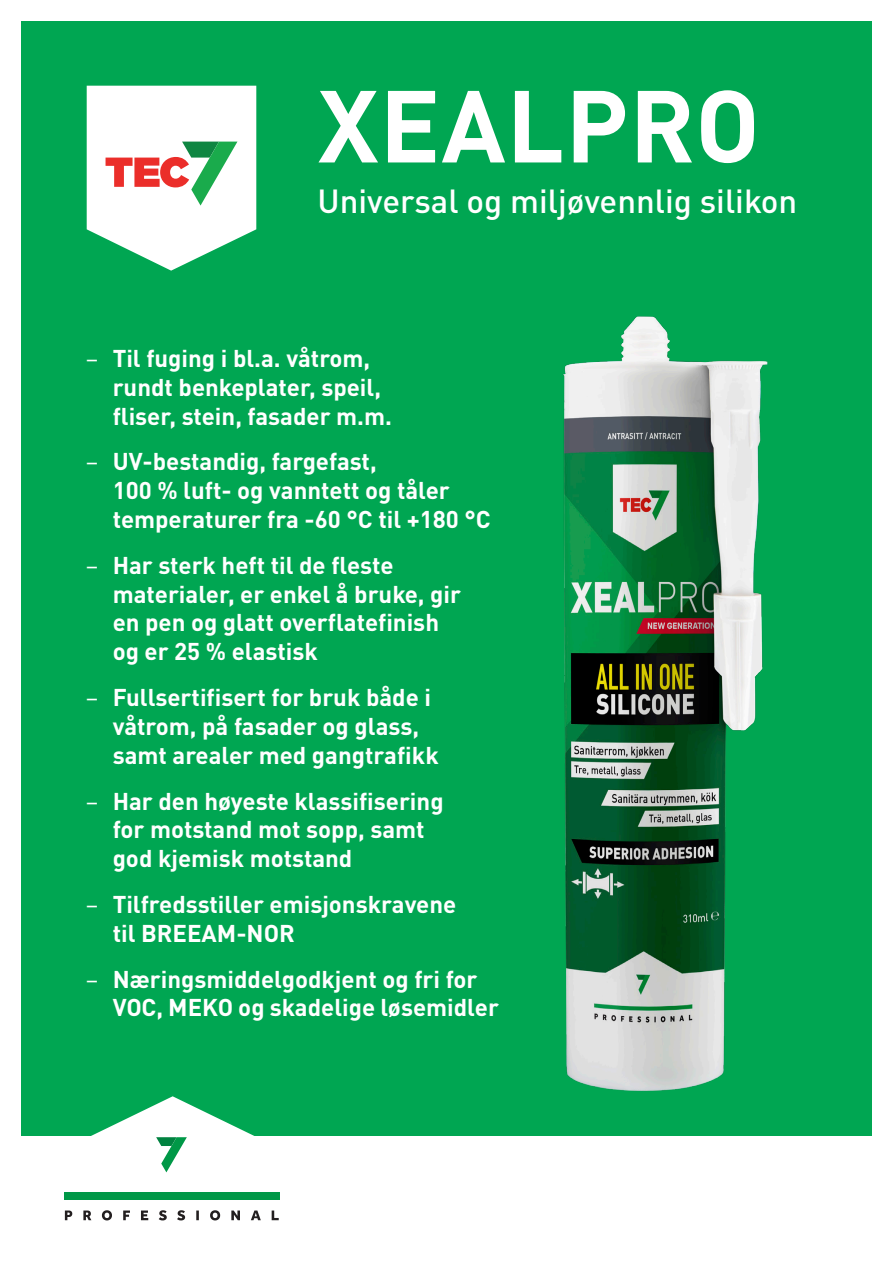
<style>
.page{position:relative;width:893px;height:1263px;background:#fff}
.page>*{position:absolute;margin:0;border:0;box-sizing:border-box;transform-origin:0 0}
.Produkttittel{font:700 100.5px "DIN Pro";letter-spacing:.01em;color:#fff}
.Produktbeskrivelse{font:500 33px "DIN Pro";color:#fff}
.t1{font:700 24px/28.8px "DIN Pro";color:#fff}
.s1{font-weight:400}
</style>
<div class="page">
<div style="left:21px;top:21px;width:851px;height:1114px;background:#00a652"></div>
<svg style="left:87px;top:86px;width:169px;height:185px"></svg>
<div style="left:64px;top:1193px;width:215px;height:7px;background:#009847"></div>
<svg style="left:88px;top:1096px;width:169px;height:77px"></svg>
<svg style="left:65px;top:1210px;width:214px;height:10px"></svg>
<img style="left:425px;top:316px;width:402px;height:820px">
<p class="Produkttittel" style="left:318px;top:42px;width:443px">XEALPRO</p>
<p class="Produktbeskrivelse" style="left:317px;top:174px;width:481px">Universal og miljøvennlig silikon</p>
<p class="t1" style="left:113px;top:341px;width:281px;text-indent:-27px"><span class="s1">–</span> Til fuging i bl.a. våtrom, rundt benkeplater, speil, fliser, stein, fasader m.m.</p>
<p class="t1" style="left:113px;top:444px;width:380px;text-indent:-27px"><span class="s1">–</span> UV-bestandig, fargefast,<br>100 % luft- og vanntett og tåler temperaturer fra -60 °C til +180 °C</p>
<p class="t1" style="left:113px;top:548px;width:350px;text-indent:-27px"><span class="s1">–</span> Har sterk heft til de fleste materialer, er enkel å bruke, gir en pen og glatt overflatefinish og er 25 % elastisk</p>
<p class="t1" style="left:113px;top:680px;width:328px;text-indent:-27px"><span class="s1">–</span> Fullsertifisert for bruk både i våtrom, på fasader og glass, samt arealer med gangtrafikk</p>
<p class="t1" style="left:113px;top:783px;width:332px;text-indent:-27px"><span class="s1">–</span> Har den høyeste klassifisering for motstand mot sopp, samt god kjemisk motstand</p>
<p class="t1" style="left:113px;top:887px;width:345px;text-indent:-27px"><span class="s1">–</span> Tilfredsstiller emisjonskravene til BREEAM-NOR</p>
<p class="t1" style="left:113px;top:962px;width:388px;text-indent:-27px"><span class="s1">–</span> Næringsmiddelgodkjent og fri for<br>VOC, MEKO og skadelige løsemidler</p>
</div>
